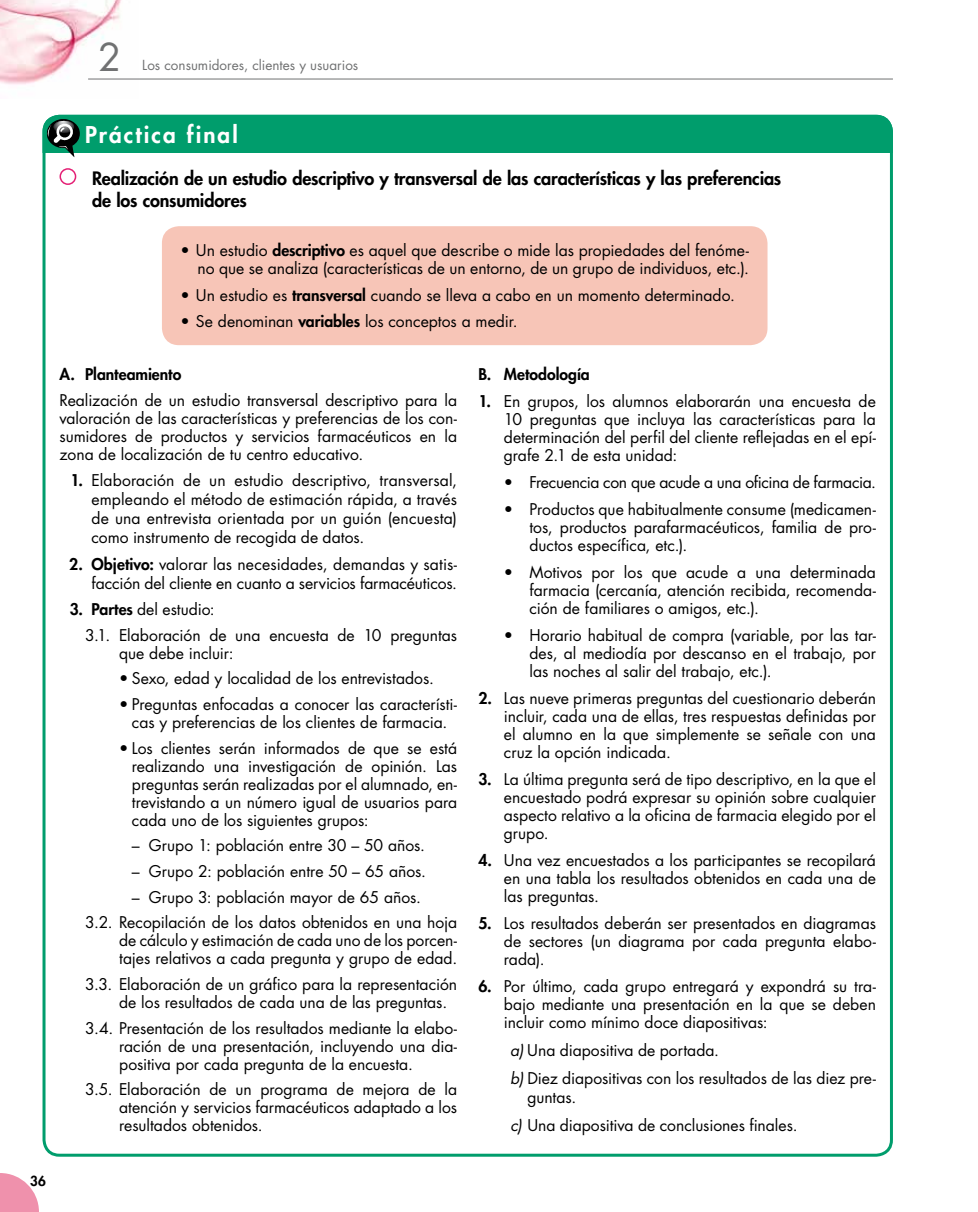
<style>
.page{position:relative;width:978px;height:1212px;background:#fff}
.page>*{position:absolute;margin:0;border:0;box-sizing:border-box;transform-origin:0 0}
.t1{font:37.5px "Futura Std";color:#707172}
.t2{font:800 22.5px "Futura Std";letter-spacing:.095em;color:#fff}
.t3{font:800 18px/21.6px "Futura Std";letter-spacing:-.01em;color:#000}
.t4{font:15.75px/18px "Futura Std";color:#000;text-align:justify}
.t5{font:15.75px "Futura Std";letter-spacing:-.02em;color:#000}
.t6{font:800 15.75px "Futura Std";color:#000}
.t7{font:13.5px "Futura Std";color:#707172}
.t8{font:800 13.5px "Futura Std";color:#000}
.s1{font-weight:800}
.s2{font-style:italic}
</style>
<div class="page">
<img style="left:0;top:0;width:138px;height:85px">
<hr style="left:88px;top:79px;width:805px;height:1px;background:#707172">
<svg style="left:0;top:1173px;width:39px;height:39px"></svg>
<div style="left:43px;top:115px;width:850px;height:38px;background:#009d6c"></div>
<svg style="left:47px;top:119px;width:33px;height:38px"></svg>
<div style="left:60px;top:168px;width:16px;height:17px;border:2px solid #e42075;border-radius:50%"></div>
<div style="left:162px;top:226px;width:605px;height:119px;background:#f7c5b7;border-radius:17px"></div>
<h1 class="t1" style="left:98px;top:33px;width:25px">2</h1>
<p class="t7" style="left:142px;top:56px;width:218px">Los consumidores, clientes y usuarios</p>
<h2 class="t2" style="left:85px;top:121px;width:154px">Práctica final</h2>
<p class="t3" style="left:92px;top:167px;width:691px">Realización de un estudio descriptivo y transversal de las características y las preferencias de los consumidores</p>
<p class="t4" style="left:180px;top:242px;width:570px;text-align:right">• Un estudio <span class="s1">descriptivo</span> es aquel que describe o mide las propiedades del fenóme&shy;no que se analiza (características de un entorno, de un grupo de individuos, etc.).</p>
<p class="t4" style="left:180px;top:286px;width:556px">• Un estudio es <span class="s1">transversal</span> cuando se lleva a cabo en un momento determinado.</p>
<p class="t4" style="left:180px;top:313px;width:339px">• Se denominan <span class="s1">variables</span> los conceptos a medir.</p>
<p class="t6" style="left:60px;top:364px;width:123px">A. Planteamiento</p>
<p class="t4" style="left:60px;top:391px;width:399px">Realización de un estudio transversal descriptivo para la valoración de las características y preferencias de los con&shy;sumidores de productos y servicios farmacéuticos en la zona de localización de tu centro educativo.</p>
<p class="t4" style="left:91px;top:471px;width:367px;line-height:18.9px;text-indent:-21px"><span class="s1">1.</span> Elaboración de un estudio descriptivo, transversal, empleando el método de estimación rápida, a través de una entrevista orientada por un guión (encuesta) como instrumento de recogida de datos.</p>
<p class="t4" style="left:69px;top:554px;width:389px;line-height:18.9px;text-align:right"><span class="s1">2. Objetivo:</span> valorar las necesidades, demandas y satis&shy;facción del cliente en cuanto a servicios farmacéuticos.</p>
<p class="t4" style="left:85px;top:597px;width:374px;line-height:25.7px;text-indent:-15px"><span class="s1">3. Partes</span> del estudio:<br>3.1. Elaboración de una encuesta de 10 preguntas</p>
<p class="t4" style="left:119px;top:644px;width:116px">que debe incluir:</p>
<p class="t4" style="left:119px;top:670px;width:316px">• Sexo, edad y localidad de los entrevistados.</p>
<p class="t4" style="left:119px;top:695px;width:340px;text-align:center">• Preguntas enfocadas a conocer las característi&shy;cas y preferencias de los clientes de farmacia.</p>
<p class="t4" style="left:132px;top:739px;width:327px;text-indent:-13px">• Los clientes serán informados de que se está realizando una investigación de opinión. Las preguntas serán realizadas por el alumnado, en&shy;trevistando a un número igual de usuarios para cada uno de los siguientes grupos:</p>
<p class="t4" style="left:132px;top:837px;width:295px">– Grupo 1: población entre 30 – 50 años.</p>
<p class="t4" style="left:132px;top:862px;width:296px">– Grupo 2: población entre 50 – 65 años.</p>
<p class="t4" style="left:85px;top:884px;width:374px;line-height:25.7px;text-indent:47px">– Grupo 3: población mayor de 65 años.<br>3.2. Recopilación de los datos obtenidos en una hoja</p>
<p class="t4" style="left:119px;top:932px;width:340px">de cálculo y estimación de cada uno de los porcen&shy;tajes relativos a cada pregunta y grupo de edad.</p>
<p class="t4" style="left:119px;top:975px;width:340px;text-indent:-34px">3.3. Elaboración de un gráfico para la representación de los resultados de cada una de las preguntas.</p>
<p class="t4" style="left:119px;top:1019px;width:340px;text-indent:-34px">3.4. Presentación de los resultados mediante la elabo&shy;ración de una presentación, incluyendo una dia&shy;positiva por cada pregunta de la encuesta.</p>
<p class="t4" style="left:119px;top:1081px;width:340px;text-indent:-34px">3.5. Elaboración de un programa de mejora de la atención y servicios farmacéuticos adaptado a los resultados obtenidos.</p>
<p class="t6" style="left:478px;top:364px;width:113px">B. Metodología</p>
<p class="t4" style="left:504px;top:393px;width:374px;text-indent:-25px"><span class="s1">1.</span> En grupos, los alumnos elaborarán una encuesta de 10 preguntas que incluya las características para la determinación del perfil del cliente reflejadas en el epí&shy;grafe 2.1 de esta unidad:</p>
<p class="t5" style="left:504px;top:472px;width:374px">• Frecuencia con que acude a una oficina de farmacia.</p>
<p class="t4" style="left:529px;top:501px;width:348px;text-indent:-25px">• Productos que habitualmente consume (medicamen&shy;tos, productos parafarmacéuticos, familia de pro&shy;ductos específica, etc.).</p>
<p class="t4" style="left:529px;top:564px;width:348px;text-indent:-26px">• Motivos por los que acude a una determinada farmacia (cercanía, atención recibida, recomenda&shy;ción de familiares o amigos, etc.).</p>
<p class="t4" style="left:529px;top:627px;width:348px;text-indent:-26px">• Horario habitual de compra (variable, por las tar&shy;des, al mediodía por descanso en el trabajo, por las noches al salir del trabajo, etc.).</p>
<p class="t4" style="left:504px;top:690px;width:374px;text-indent:-26px"><span class="s1">2.</span> Las nueve primeras preguntas del cuestionario deberán incluir, cada una de ellas, tres respuestas definidas por el alumno en la que simplemente se señale con una cruz la opción indicada.</p>
<p class="t4" style="left:504px;top:771px;width:374px;text-indent:-25px"><span class="s1">3.</span> La última pregunta será de tipo descriptivo, en la que el encuestado podrá expresar su opinión sobre cualquier aspecto relativo a la oficina de farmacia elegido por el grupo.</p>
<p class="t4" style="left:504px;top:852px;width:374px;text-indent:-26px"><span class="s1">4.</span> Una vez encuestados a los participantes se recopilará en una tabla los resultados obtenidos en cada una de las preguntas.</p>
<p class="t4" style="left:504px;top:915px;width:374px;text-indent:-25px"><span class="s1">5.</span> Los resultados deberán ser presentados en diagramas de sectores (un diagrama por cada pregunta elabo&shy;rada).</p>
<p class="t4" style="left:504px;top:978px;width:374px;text-indent:-26px"><span class="s1">6.</span> Por último, cada grupo entregará y expondrá su tra&shy;bajo mediante una presentación en la que se deben incluir como mínimo doce diapositivas:</p>
<p class="t4" style="left:510px;top:1037px;width:367px;line-height:27.9px"><span class="s2">a)</span> Una diapositiva de portada.<br><span class="s2">b)</span> Diez diapositivas con los resultados de las diez pre-</p>
<p class="t4" style="left:510px;top:1083px;width:289px;line-height:27.9px;text-indent:17px">guntas.<br><span class="s2">c)</span> Una diapositiva de conclusiones finales.</p>
<p class="t8" style="left:30px;top:1173px;width:17px">36</p>
</div>
